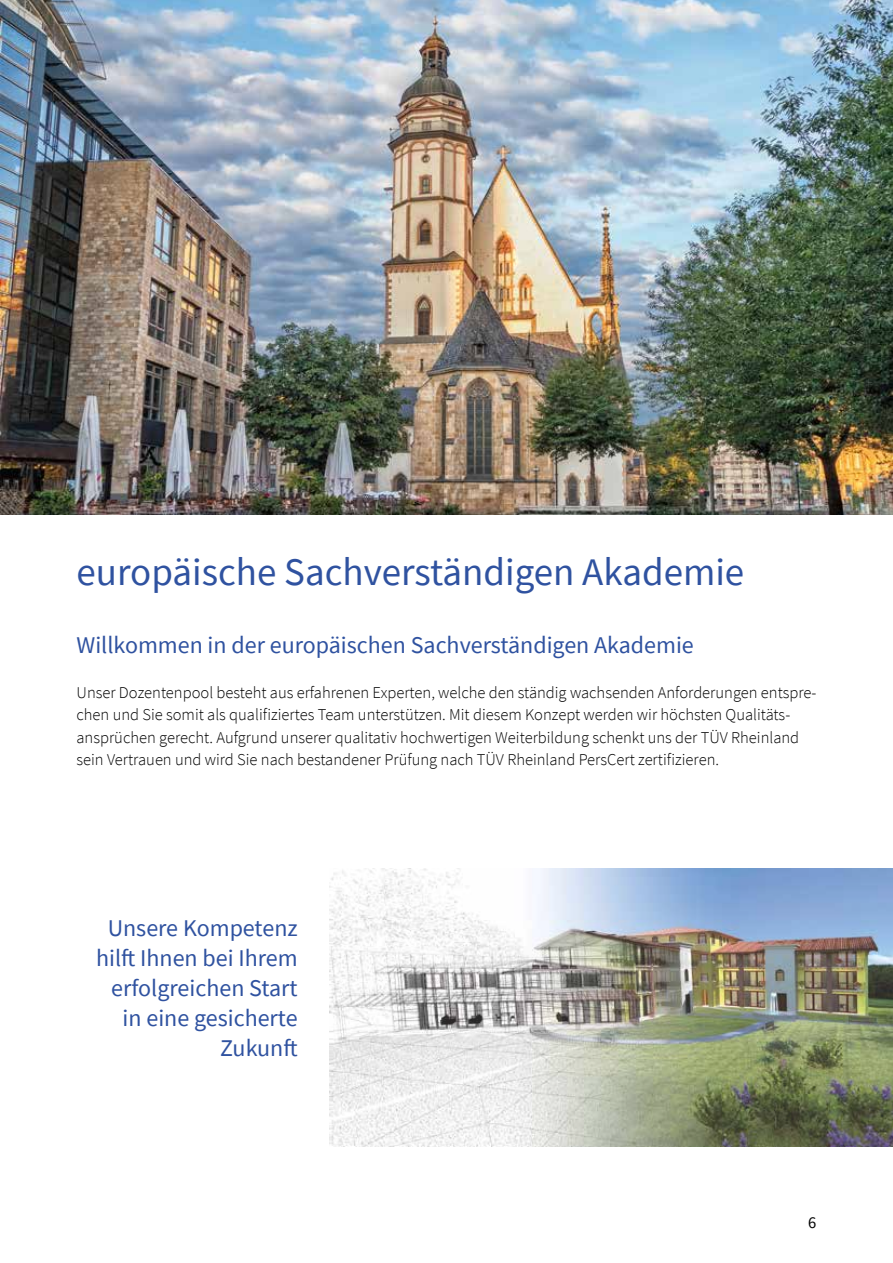
<style>
.page{position:relative;width:893px;height:1263px;background:#fff}
.page>*{position:absolute;margin:0;border:0;box-sizing:border-box;transform-origin:0 0}
.t1{font:39px "Source Sans Pro";color:#2f52a0}
.t2{font:24px/30px "Source Sans Pro";color:#2f52a0;text-align:right}
.t3{font:300 16.5px/22.5px "Source Sans Pro";color:#000}
.t4{font:16.5px "Source Sans Pro";color:#000}
</style>
<div class="page">
<img style="left:0;top:0;width:893px;height:514px">
<img style="left:330px;top:868px;width:563px;height:278px">
<h1 class="t1" style="left:77px;top:547px;width:669px">europäische Sachverständigen Akademie</h1>
<h2 class="t2" style="left:77px;top:629px;width:619px">Willkommen in der europäischen Sachverständigen Akademie</h2>
<p class="t3" style="left:77px;top:681px;width:741px">Unser Dozentenpool besteht aus erfahrenen Experten, welche den ständig wachsenden Anforderungen entspre&shy;chen und Sie somit als qualifiziertes Team unterstützen. Mit diesem Konzept werden wir höchsten Qualitäts&shy;ansprüchen gerecht. Aufgrund unserer qualitativ hochwertigen Weiterbildung schenkt uns der TÜV Rheinland sein Vertrauen und wird Sie nach bestandener Prüfung nach TÜV Rheinland PersCert zertifizieren.</p>
<h2 class="t2" style="left:96px;top:913px;width:203px">Unsere Kompetenz hilft Ihnen bei Ihrem erfolgreichen Start in eine gesicherte<br>Zukunft</h2>
<p class="t4" style="left:808px;top:1212px;width:10px">6</p>
</div>
